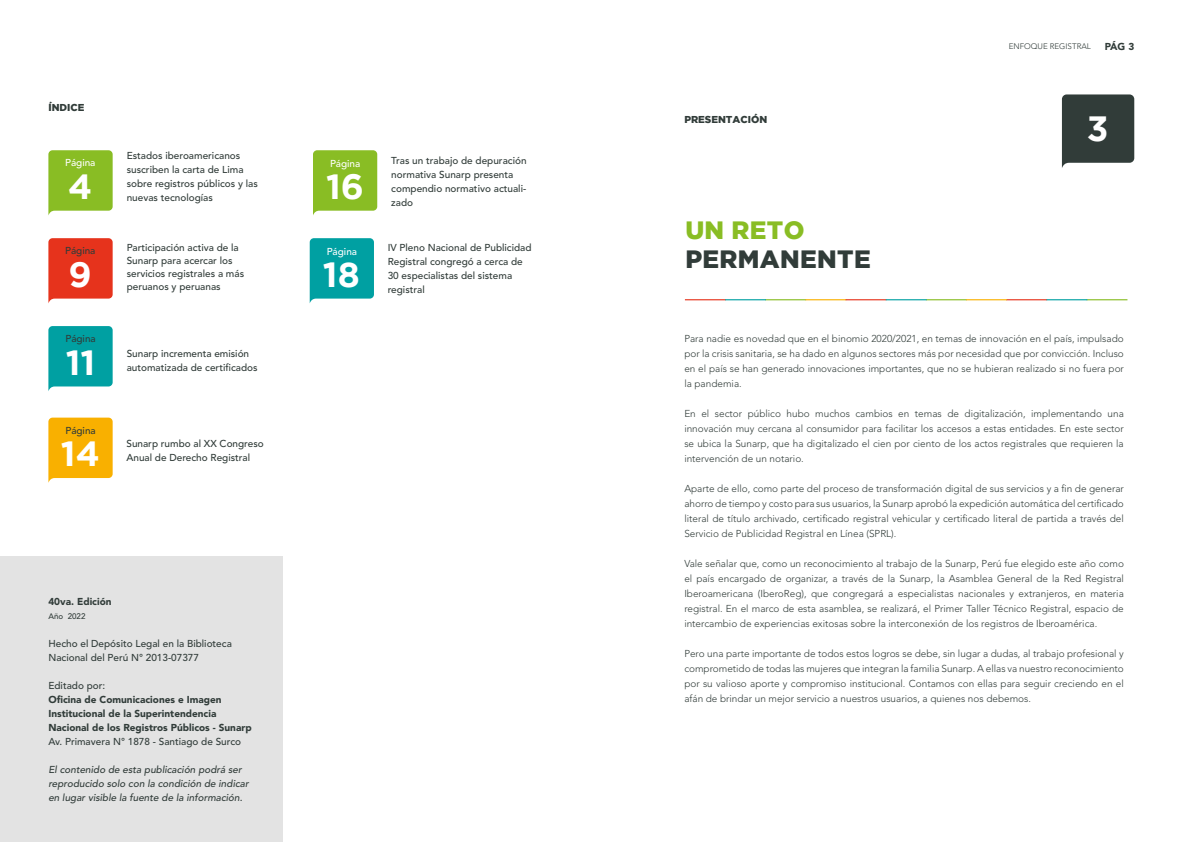
<style>
.page{position:relative;width:1191px;height:842px;background:#fff}
.page>*{position:absolute;margin:0;border:0;box-sizing:border-box;transform-origin:0 0}
.t1{font:700 35px "Gotham";color:#fff}
.t2{font:900 25px "Gotham";letter-spacing:.015em;color:#313c39}
.t3{font:900 25px "Gotham";letter-spacing:.015em;color:#89bd24}
.t4{font:300 10px/15px "Avenir LT Std";color:#313c39;text-align:justify}
.t5{font:500 10px/14px "Avenir LT Std";color:#313c39}
.t6{font:900 10px/14px "Avenir LT Std";color:#313c39}
.t7{font:italic 500 10px/14px "Avenir LT Std";color:#313c39}
.t8{font:500 10px "Avenir LT Std";color:#fff}
.t9{font:900 10px "Gotham";color:#313c39}
.t10{font:300 8px "Avenir LT Std";color:#313c39}
.t11{font:500 8px "Avenir LT Std";color:#313c39}
</style>
<div class="page">
<div style="left:0;top:556px;width:283px;height:285px;background:#e3e3e3"></div>
<svg style="left:48px;top:150px;width:65px;height:65px;background:#92c235"></svg>
<svg style="left:48px;top:238px;width:65px;height:65px;background:#e8432e"></svg>
<svg style="left:48px;top:326px;width:65px;height:65px;background:#14a7a9"></svg>
<svg style="left:48px;top:418px;width:65px;height:65px;background:#f9b616"></svg>
<svg style="left:313px;top:150px;width:64px;height:65px;background:#91c133"></svg>
<svg style="left:310px;top:238px;width:64px;height:65px;background:#12a6a8"></svg>
<svg style="left:1062px;top:94px;width:72px;height:74px;background:#404b48"></svg>
<hr style="left:685px;top:299px;width:41px;height:1px;background:#e6331c">
<hr style="left:1006px;top:299px;width:41px;height:1px;background:#e6331c">
<hr style="left:765px;top:299px;width:41px;height:1px;background:#89bd24">
<hr style="left:1086px;top:299px;width:41px;height:1px;background:#89bd24">
<hr style="left:725px;top:299px;width:41px;height:1px;background:#00a0a2">
<hr style="left:1046px;top:299px;width:41px;height:1px;background:#00a0a2">
<hr style="left:805px;top:299px;width:41px;height:1px;background:#f9b000">
<hr style="left:845px;top:299px;width:41px;height:1px;background:#e6331c">
<hr style="left:926px;top:299px;width:40px;height:1px;background:#89bd24">
<hr style="left:885px;top:299px;width:41px;height:1px;background:#00a0a2">
<hr style="left:966px;top:299px;width:41px;height:1px;background:#f9b000">
<p class="t9" style="left:48px;top:102px;width:38px">ÍNDICE</p>
<p class="t8" style="left:65px;top:157px;width:32px">Página</p>
<h1 class="t1" style="left:68px;top:166px;width:26px">4</h1>
<p class="t5" style="left:65px;top:244px;width:32px">Página</p>
<h1 class="t1" style="left:69px;top:254px;width:25px">9</h1>
<p class="t5" style="left:65px;top:332px;width:32px">Página</p>
<h1 class="t1" style="left:66px;top:342px;width:31px">11</h1>
<p class="t5" style="left:65px;top:423px;width:32px">Página</p>
<h1 class="t1" style="left:61px;top:434px;width:40px">14</h1>
<p class="t5" style="left:127px;top:149px;width:133px">Estados iberoamericanos suscriben la carta de Lima sobre registros públicos y las nuevas tecnologías</p>
<p class="t5" style="left:127px;top:241px;width:119px;line-height:13px">Participación activa de la<br>Sunarp para acercar los servicios registrales a más peruanos y peruanas</p>
<p class="t5" style="left:127px;top:347px;width:132px">Sunarp incrementa emisión automatizada de certificados</p>
<p class="t5" style="left:126px;top:437px;width:139px">Sunarp rumbo al XX Congreso<br>Anual de Derecho Registral</p>
<p class="t6" style="left:48px;top:594px;width:65px">40va. Edición</p>
<p class="t11" style="left:48px;top:611px;width:39px">Año 2022</p>
<p class="t5" style="left:48px;top:636px;width:185px">Hecho el Depósito Legal en la Biblioteca<br>Nacional del Perú N° 2013-07377</p>
<p class="t5" style="left:48px;top:678px;width:58px">Editado por:</p>
<p class="t6" style="left:48px;top:692px;width:205px">Oficina de Comunicaciones e Imagen<br>Institucional de la Superintendencia<br>Nacional de los Registros Públicos - Sunarp</p>
<p class="t5" style="left:48px;top:734px;width:194px">Av. Primavera N° 1878 - Santiago de Surco</p>
<p class="t7" style="left:48px;top:762px;width:202px">El contenido de esta publicación podrá ser reproducido solo con la condición de indicar en lugar visible la fuente de la información.</p>
<p class="t8" style="left:330px;top:158px;width:32px">Página</p>
<h1 class="t1" style="left:326px;top:166px;width:39px">16</h1>
<p class="t8" style="left:327px;top:246px;width:32px">Página</p>
<h1 class="t1" style="left:323px;top:254px;width:38px">18</h1>
<p class="t5" style="left:391px;top:154px;width:137px">Tras un trabajo de depuración normativa Sunarp presenta compendio normativo actuali&shy;zado</p>
<p class="t5" style="left:388px;top:241px;width:145px">IV Pleno Nacional de Publicidad<br>Registral congregó a cerca de<br>30 especialistas del sistema registral</p>
<p class="t10" style="left:1008px;top:41px;width:84px">ENFOQUE REGISTRAL</p>
<p class="t6" style="left:1104px;top:40px;width:31px">PÁG 3</p>
<p class="t9" style="left:684px;top:113px;width:84px">PRESENTACIÓN</p>
<h1 class="t1" style="left:1087px;top:108px;width:23px">3</h1>
<h2 class="t3" style="left:685px;top:215px;width:121px">UN RETO</h2>
<h2 class="t2" style="left:685px;top:244px;width:187px">PERMANENTE</h2>
<p class="t4" style="left:684px;top:331px;width:441px">Para nadie es novedad que en el binomio 2020/2021, en temas de innovación en el país, impulsado por la crisis sanitaria, se ha dado en algunos sectores más por necesidad que por convicción. Incluso en el país se han generado innovaciones importantes, que no se hubieran realizado si no fuera por la pandemia.</p>
<p class="t4" style="left:684px;top:406px;width:441px">En el sector público hubo muchos cambios en temas de digitalización, implementando una innovación muy cercana al consumidor para facilitar los accesos a estas entidades. En este sector se ubica la Sunarp, que ha digitalizado el cien por ciento de los actos registrales que requieren la intervención de un notario.</p>
<p class="t4" style="left:684px;top:481px;width:441px">Aparte de ello, como parte del proceso de transformación digital de sus servicios y a fin de generar ahorro de tiempo y costo para sus usuarios, la Sunarp aprobó la expedición automática del certificado literal de título archivado, certificado registral vehicular y certificado literal de partida a través del Servicio de Publicidad Registral en Línea (SPRL).</p>
<p class="t4" style="left:684px;top:556px;width:441px">Vale señalar que, como un reconocimiento al trabajo de la Sunarp, Perú fue elegido este año como el país encargado de organizar, a través de la Sunarp, la Asamblea General de la Red Registral Iberoamericana (IberoReg), que congregará a especialistas nacionales y extranjeros, en materia registral. En el marco de esta asamblea, se realizará, el Primer Taller Técnico Registral, espacio de intercambio de experiencias exitosas sobre la interconexión de los registros de Iberoamérica.</p>
<p class="t4" style="left:684px;top:646px;width:441px">Pero una parte importante de todos estos logros se debe, sin lugar a dudas, al trabajo profesional y comprometido de todas las mujeres que integran la familia Sunarp. A ellas va nuestro reconocimiento por su valioso aporte y compromiso institucional. Contamos con ellas para seguir creciendo en el afán de brindar un mejor servicio a nuestros usuarios, a quienes nos debemos.</p>
</div>
